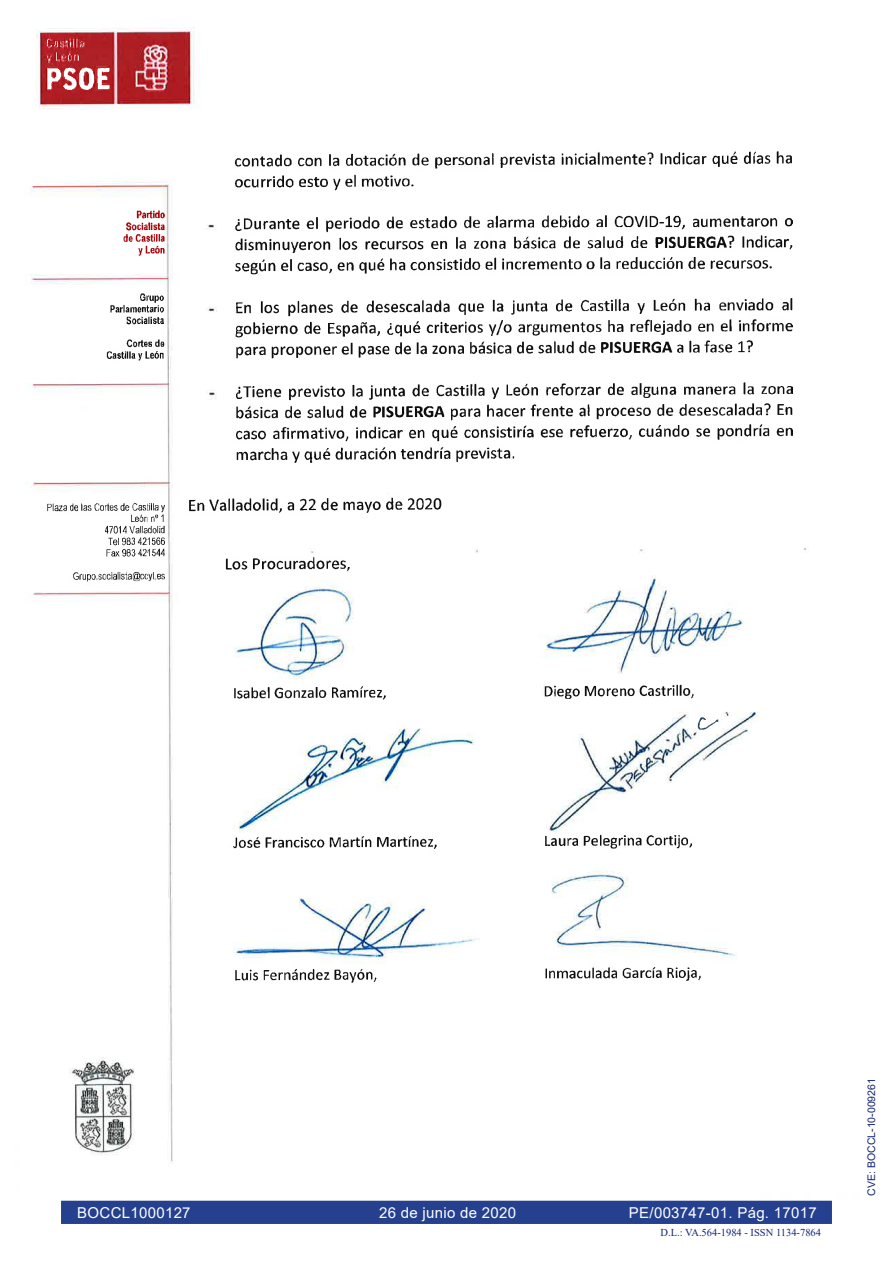
<style>
.page{position:relative;width:893px;height:1263px;background:#fff}
.page>*{position:absolute;margin:0;border:0;box-sizing:border-box;transform-origin:0 0}
.t1{font:15px "Arial";letter-spacing:.02em;color:#fff}
.t2{font:10.5px "Times New Roman";color:#132477}
.t3{font:10.5px "Arial";color:#132477}
</style>
<div class="page">
<div style="left:60px;top:1200px;width:773px;height:25px;background:#25408f"></div>
<div style="left:60px;top:1199px;width:773px;height:26px;border:2px solid #fff"></div>
<img style="left:25px;top:27px;width:808px;height:1173px">
<img style="left:48px;top:38px;width:63px;height:52px">
<img style="left:48px;top:152px;width:744px;height:831px">
<img style="left:122px;top:211px;width:43px;height:45px">
<img style="left:696px;top:717px;width:22px;height:13px">
<p class="t1" style="left:77px;top:1202px;width:115px">BOCCL1000127</p>
<p class="t1" style="left:379px;top:1202px;width:139px">26 de junio de 2020</p>
<p class="t1" style="left:629px;top:1202px;width:189px">PE/003747-01. Pág. 17017</p>
<p class="t2" style="left:661px;top:1225px;width:162px">D.L.: VA.564-1984 - ISSN 1134-7864</p>
<p class="t3" style="left:864px;top:1195px;width:119px;rotate:-90deg">CVE: BOCCL-10-009261</p>
</div>
